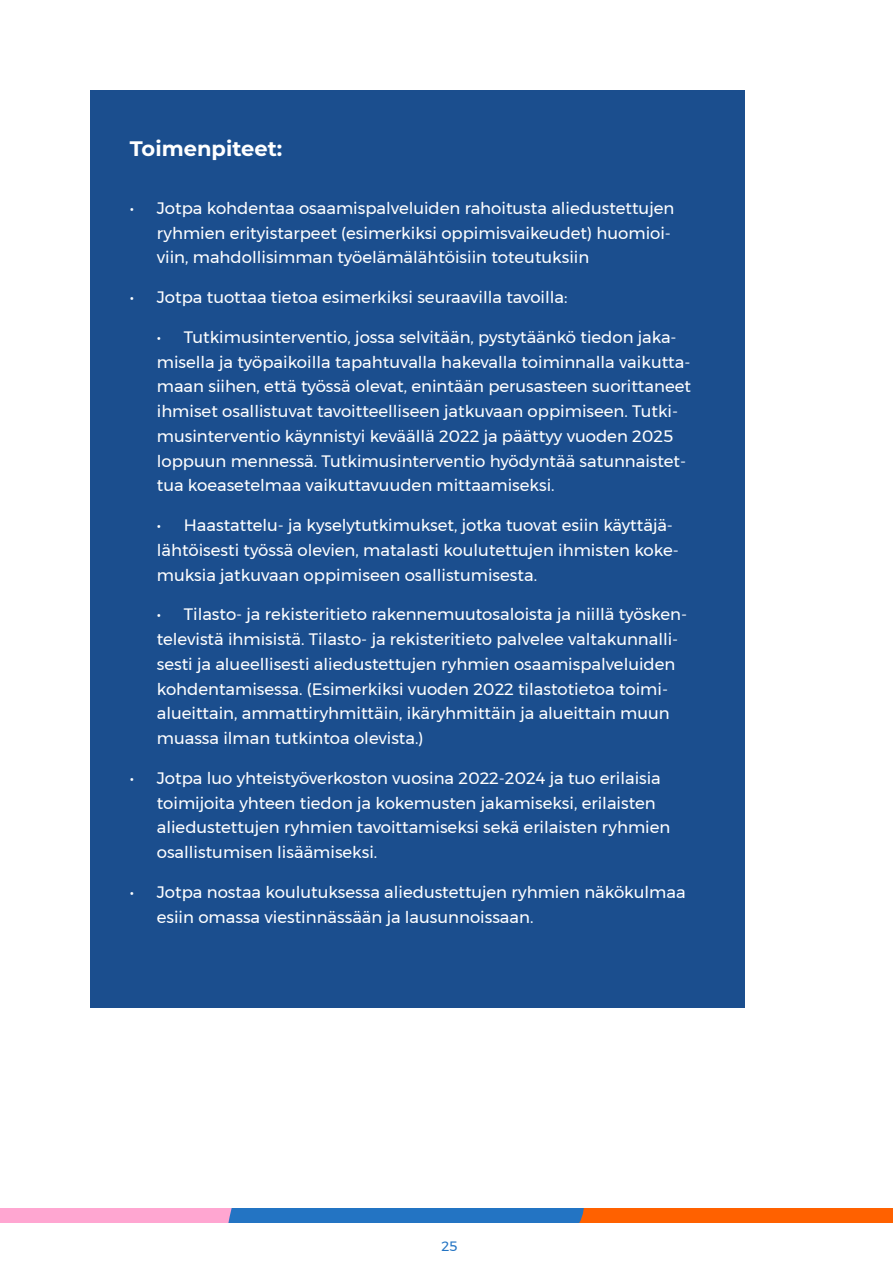
<style>
.page{position:relative;width:893px;height:1263px;background:#fff}
.page>*{position:absolute;margin:0;border:0;box-sizing:border-box;transform-origin:0 0}
.Paragraph_Style_3{font:700 21px "Montserrat";color:#fff}
.Leipis{font:16.5px/24.8px "Montserrat";color:#fff}
.t1{font:13.5px "Montserrat";color:#2374c3}
</style>
<div class="page">
<div style="left:0;top:1208px;width:893px;height:15px;background:#ffa6d1"></div>
<svg style="left:228px;top:1208px;width:665px;height:15px;background:#8a6b67"></svg>
<div style="left:90px;top:90px;width:654px;height:917px;background:#1b4e8e"></div>
<p class="Paragraph_Style_3" style="left:130px;top:133px;width:154px">Toimenpiteet:</p>
<p class="Leipis" style="left:157px;top:195px;width:519px;text-indent:-27px">• Jotpa kohdentaa osaamispalveluiden rahoitusta aliedustettujen ryhmien erityistarpeet (esimerkiksi oppimisvaikeudet) huomioi&shy;viin, mahdollisimman työelämälähtöisiin toteutuksiin</p>
<p class="Leipis" style="left:130px;top:285px;width:439px">• Jotpa tuottaa tietoa esimerkiksi seuraavilla tavoilla:</p>
<p class="Leipis" style="left:157px;top:324px;width:536px">• Tutkimusinterventio, jossa selvitään, pystytäänkö tiedon jaka&shy;misella ja työpaikoilla tapahtuvalla hakevalla toiminnalla vaikutta&shy;maan siihen, että työssä olevat, enintään perusasteen suorittaneet ihmiset osallistuvat tavoitteelliseen jatkuvaan oppimiseen. Tutki&shy;musinterventio käynnistyi keväällä 2022 ja päättyy vuoden 2025 loppuun mennessä. Tutkimusinterventio hyödyntää satunnaistet&shy;tua koeasetelmaa vaikuttavuuden mittaamiseksi.</p>
<p class="Leipis" style="left:157px;top:513px;width:523px">• Haastattelu- ja kyselytutkimukset, jotka tuovat esiin käyttäjä&shy;lähtöisesti työssä olevien, matalasti koulutettujen ihmisten koke&shy;muksia jatkuvaan oppimiseen osallistumisesta.</p>
<p class="Leipis" style="left:157px;top:602px;width:532px">• Tilasto- ja rekisteritieto rakennemuutosaloista ja niillä työsken&shy;televistä ihmisistä. Tilasto- ja rekisteritieto palvelee valtakunnalli&shy;sesti ja alueellisesti aliedustettujen ryhmien osaamispalveluiden kohdentamisessa. (Esimerkiksi vuoden 2022 tilastotietoa toimi&shy;alueittain, ammattiryhmittäin, ikäryhmittäin ja alueittain muun muassa ilman tutkintoa olevista.)</p>
<p class="Leipis" style="left:157px;top:765px;width:515px;text-indent:-27px">• Jotpa luo yhteistyöverkoston vuosina 2022-2024 ja tuo erilaisia toimijoita yhteen tiedon ja kokemusten jakamiseksi, erilaisten aliedustettujen ryhmien tavoittamiseksi sekä erilaisten ryhmien osallistumisen lisäämiseksi.</p>
<p class="Leipis" style="left:157px;top:879px;width:530px;text-indent:-27px">• Jotpa nostaa koulutuksessa aliedustettujen ryhmien näkökulmaa esiin omassa viestinnässään ja lausunnoissaan.</p>
<p class="t1" style="left:441px;top:1235px;width:18px">25</p>
</div>
